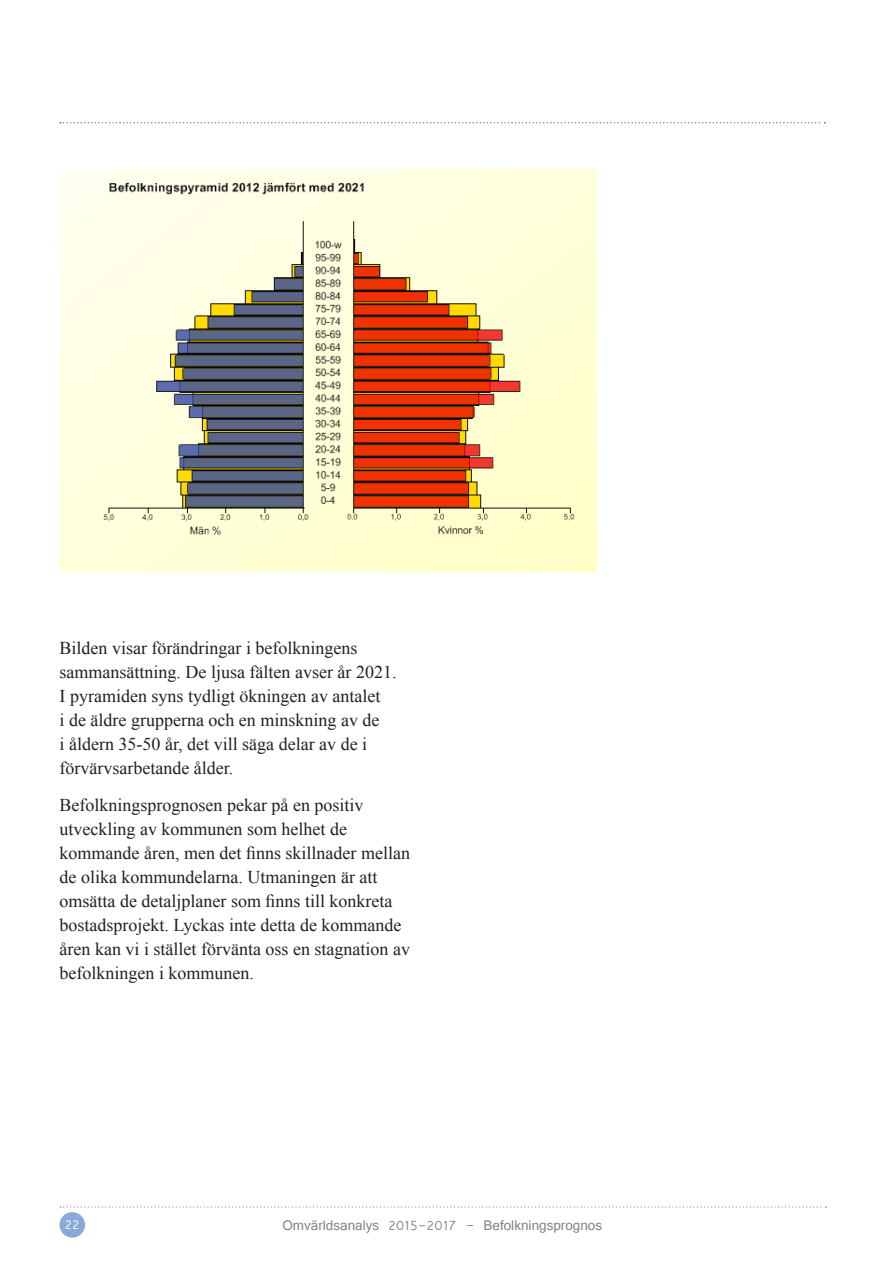
<style>
.page{position:relative;width:893px;height:1263px;background:#fff}
.page>*{position:absolute;margin:0;border:0;box-sizing:border-box;transform-origin:0 0}
.Brödtext{font:18px/24px "Times New Roman";color:#231f20}
.t1{font:15px "Vrinda";color:#808285}
.t2{font:13.5px "Vrinda";color:#fff}
.s1{font-size:14.25px}
</style>
<div class="page">
<div style="left:60px;top:1212px;width:25px;height:25px;background:#89aad8;border-radius:50%"></div>
<svg style="left:60px;top:1206px;width:766px;height:1px"></svg>
<svg style="left:60px;top:122px;width:765px;height:1px"></svg>
<img style="left:60px;top:169px;width:537px;height:403px">
<p class="Brödtext" style="left:60px;top:635px;width:338px">Bilden visar förändringar i befolkningens sammansättning. De ljusa fälten avser år 2021.</p>
<p class="Brödtext" style="left:60px;top:683px;width:322px">I pyramiden syns tydligt ökningen av antalet i de äldre grupperna och en minskning av de i åldern 35-50 år, det vill säga delar av de i förvärvsarbetande ålder.</p>
<p class="Brödtext" style="left:60px;top:793px;width:352px">Befolkningsprognosen pekar på en positiv utveckling av kommunen som helhet de kommande åren, men det finns skillnader mellan de olika kommundelarna. Utmaningen är att omsätta de detaljplaner som finns till konkreta bostadsprojekt. Lyckas inte detta de kommande åren kan vi i stället förvänta oss en stagnation av befolkningen i kommunen.</p>
<p class="t2" style="left:65px;top:1215px;width:17px">22</p>
<p class="t1" style="left:282px;top:1215px;width:321px">Omvärldsanalys <span class="s1">2015-2017</span> - Befolkningsprognos</p>
</div>
